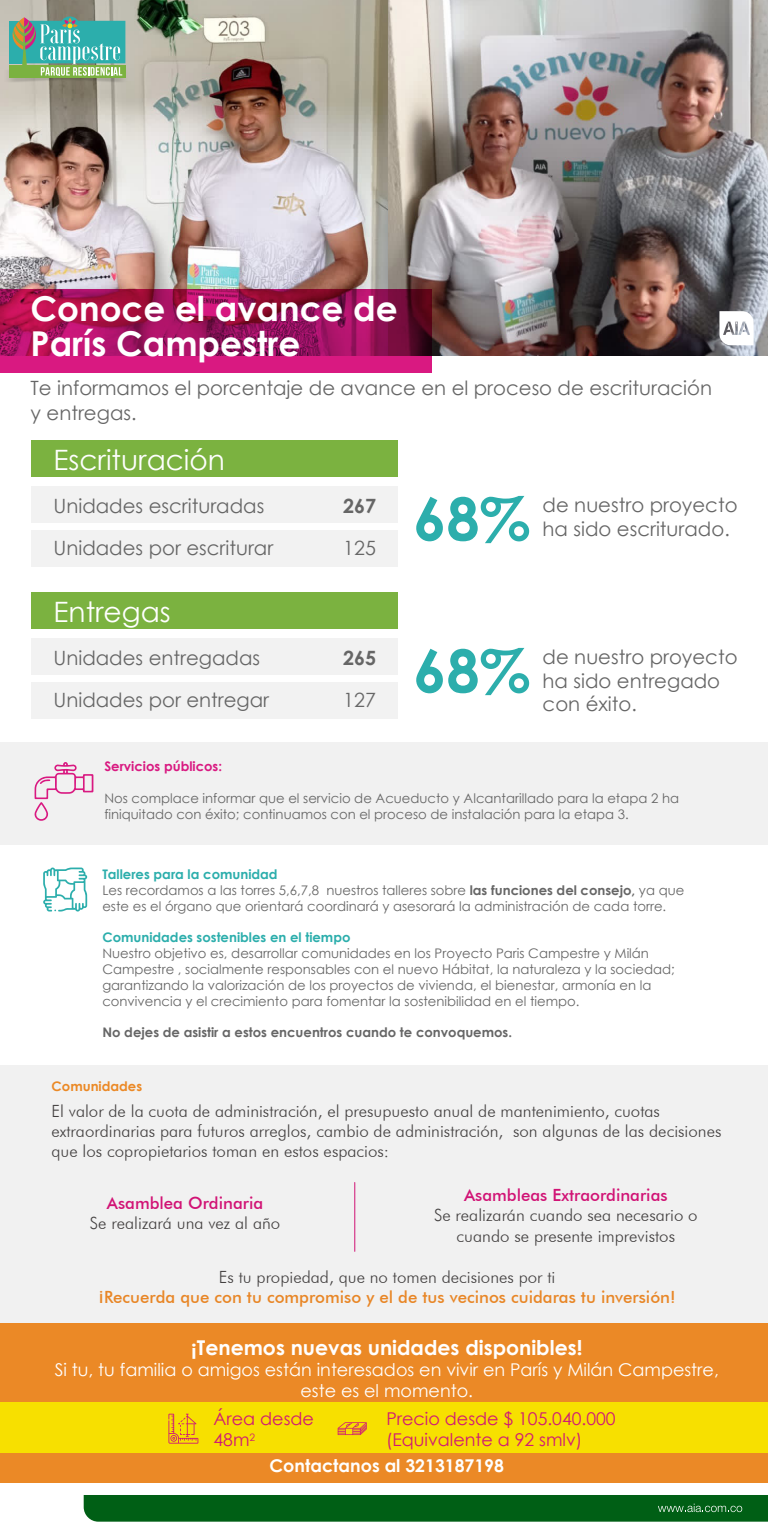
<style>
.page{position:relative;width:768px;height:1533px;background:#fff}
.page>*{position:absolute;margin:0;border:0;box-sizing:border-box;transform-origin:0 0}
.t1{font:700 59.12px "Century Gothic";color:#2caeac}
.t2{font:700 34.24px/35px "Century Gothic";color:#fff}
.t3{font:28.04px "Century Gothic";color:#fff}
.t4{font:700 20.4px "Century Gothic";color:#fff}
.t5{font:19.68px/23.6px "Century Gothic";color:#666}
.t6{font:700 19.68px "Century Gothic";color:#666}
.t7{font:17.6px/21.1px "Century Gothic";color:#fff;text-align:center}
.t8{font:17.6px/21.1px "Century Gothic";color:#d01876}
.t9{font:700 17.6px "Century Gothic";color:#fff}
.t10{font:300 16.84px/20.2px "Futura BT";color:#434040}
.t11{font:500 16.84px "Futura BT";color:#e88626}
.t12{font:500 16.84px "Futura BT";color:#d11375}
.t13{font:13.2px/15.8px "Century Gothic";color:#666}
.t14{font:700 13.2px "Century Gothic";color:#666}
.t15{font:700 13.2px "Century Gothic";color:#2caeac}
.t16{font:700 13.2px "Century Gothic";color:#d91981}
.t17{font:700 13.2px "Century Gothic";color:#eb8926}
.s1{font-weight:700;color:#2caeac}
.s2{font-weight:700}
</style>
<div class="page">
<div style="left:0;top:1322px;width:768px;height:160px;background:#eb8926"></div>
<div style="left:0;top:1402px;width:768px;height:50px;background:#f7e000"></div>
<svg style="left:168px;top:1414px;width:30px;height:29px"></svg>
<svg style="left:338px;top:1422px;width:29px;height:13px"></svg>
<div style="left:0;top:742px;width:768px;height:103px;background:#f1f1f1"></div>
<img style="left:388px;top:0;width:380px;height:356px">
<img style="left:0;top:0;width:388px;height:289px">
<svg style="left:719px;top:311px;width:35px;height:34px"></svg>
<img style="left:1px;top:68px;width:130px;height:16px">
<div style="left:9px;top:65px;width:116px;height:12px;background:#7bb240"></div>
<div style="left:9px;top:21px;width:16px;height:42px;background:#2caeac"></div>
<svg style="left:12px;top:17px;width:113px;height:59px"></svg>
<div style="left:84px;top:1495px;width:684px;height:26px;background:#005f15"></div>
<svg style="left:0;top:289px;width:431px;height:83px;background:#a7115b"></svg>
<div style="left:31px;top:638px;width:366px;height:37px;background:#f2f2f2"></div>
<div style="left:31px;top:682px;width:366px;height:37px;background:#f2f2f2"></div>
<div style="left:31px;top:592px;width:366px;height:37px;background:#7bb240"></div>
<div style="left:31px;top:486px;width:366px;height:37px;background:#f2f2f2"></div>
<div style="left:31px;top:530px;width:366px;height:37px;background:#f2f2f2"></div>
<div style="left:31px;top:440px;width:366px;height:37px;background:#7bb240"></div>
<svg style="left:34px;top:762px;width:59px;height:59px"></svg>
<svg style="left:43px;top:867px;width:44px;height:44px"></svg>
<div style="left:0;top:1065px;width:768px;height:257px;background:#f1f1f1"></div>
<hr style="left:354px;top:1182px;width:1px;height:69px;background:#d11375">
<h2 class="t2" style="left:31px;top:293px;width:369px">Conoce el avance de<br>París Campestre</h2>
<h3 class="t5" style="left:31px;top:377px;width:683px;line-height:24.6px">Te informamos el porcentaje de avance en el proceso de escrituración y entregas.</h3>
<h3 class="t3" style="left:54px;top:448px;width:173px">Escrituración</h3>
<h1 class="t1" style="left:413px;top:492px;width:119px">68%</h1>
<h3 class="t5" style="left:54px;top:486px;width:221px;line-height:42.1px">Unidades escrituradas<br>Unidades por escriturar</h3>
<h3 class="t5" style="left:543px;top:495px;width:197px">de nuestro proyecto ha sido escriturado.</h3>
<h3 class="t6" style="left:343px;top:497px;width:35px">267</h3>
<h3 class="t5" style="left:343px;top:538px;width:34px">125</h3>
<h3 class="t3" style="left:54px;top:600px;width:119px">Entregas</h3>
<h1 class="t1" style="left:413px;top:644px;width:119px">68%</h1>
<h3 class="t5" style="left:54px;top:638px;width:217px;line-height:42.1px">Unidades entregadas<br>Unidades por entregar</h3>
<h3 class="t5" style="left:543px;top:647px;width:197px">de nuestro proyecto ha sido entregado con éxito.</h3>
<h3 class="t6" style="left:343px;top:649px;width:35px">265</h3>
<h3 class="t5" style="left:343px;top:690px;width:34px">127</h3>
<p class="t16" style="left:104px;top:760px;width:119px">Servicios públicos:</p>
<p class="t13" style="left:104px;top:791px;width:576px">Nos complace informar que el servicio de Acueducto y Alcantarillado para la etapa 2 ha finiquitado con éxito; continuamos con el proceso de instalación para la etapa 3.</p>
<p class="t13" style="left:102px;top:867px;width:583px"><span class="s1">Talleres para la comunidad<br></span>Les recordamos a las torres 5,6,7,8 nuestros talleres sobre <span class="s2">las funciones del consejo,</span> ya que este es el órgano que orientará coordinará y asesorará la administración de cada torre.</p>
<p class="t15" style="left:102px;top:931px;width:250px">Comunidades sostenibles en el tiempo</p>
<p class="t13" style="left:102px;top:946px;width:574px">Nuestro objetivo es, desarrollar comunidades en los Proyecto Paris Campestre y Milán Campestre , socialmente responsables con el nuevo Hábitat, la naturaleza y la sociedad; garantizando la valorización de los proyectos de vivienda, el bienestar, armonía en la convivencia y el crecimiento para fomentar la sostenibilidad en el tiempo.</p>
<p class="t14" style="left:102px;top:1027px;width:411px">No dejes de asistir a estos encuentros cuando te convoquemos.</p>
<p class="t17" style="left:52px;top:1080px;width:92px">Comunidades</p>
<p class="t10" style="left:51px;top:1102px;width:672px">El valor de la cuota de administración, el presupuesto anual de mantenimiento, cuotas extraordinarias para futuros arreglos, cambio de administración, son algunas de las decisiones que los copropietarios toman en estos espacios:</p>
<p class="t12" style="left:107px;top:1196px;width:158px">Asamblea Ordinaria</p>
<p class="t10" style="left:90px;top:1215px;width:192px">Se realizará una vez al año</p>
<p class="t12" style="left:464px;top:1188px;width:205px">Asambleas Extraordinarias</p>
<p class="t10" style="left:434px;top:1207px;width:265px;text-align:center">Se realizarán cuando sea necesario o cuando se presente imprevistos</p>
<p class="t10" style="left:219px;top:1268px;width:338px">Es tu propiedad, que no tomen decisiones por ti</p>
<p class="t11" style="left:99px;top:1290px;width:579px">¡Recuerda que con tu compromiso y el de tus vecinos cuidaras tu inversión!</p>
<h3 class="t4" style="left:191px;top:1338px;width:393px">¡Tenemos nuevas unidades disponibles!</h3>
<h3 class="t7" style="left:55px;top:1360px;width:666px">Si tu, tu familia o amigos están interesados en vivir en París y Milán Campestre, este es el momento.</h3>
<h3 class="t8" style="left:214px;top:1410px;width:102px">Área desde<br>48m<sup>2</sup></h3>
<h3 class="t8" style="left:386px;top:1409px;width:231px">Precio desde $ 105.040.000 (Equivalente a 92 smlv)</h3>
<h3 class="t9" style="left:270px;top:1457px;width:236px">Contactanos al 3213187198</h3>
</div>
